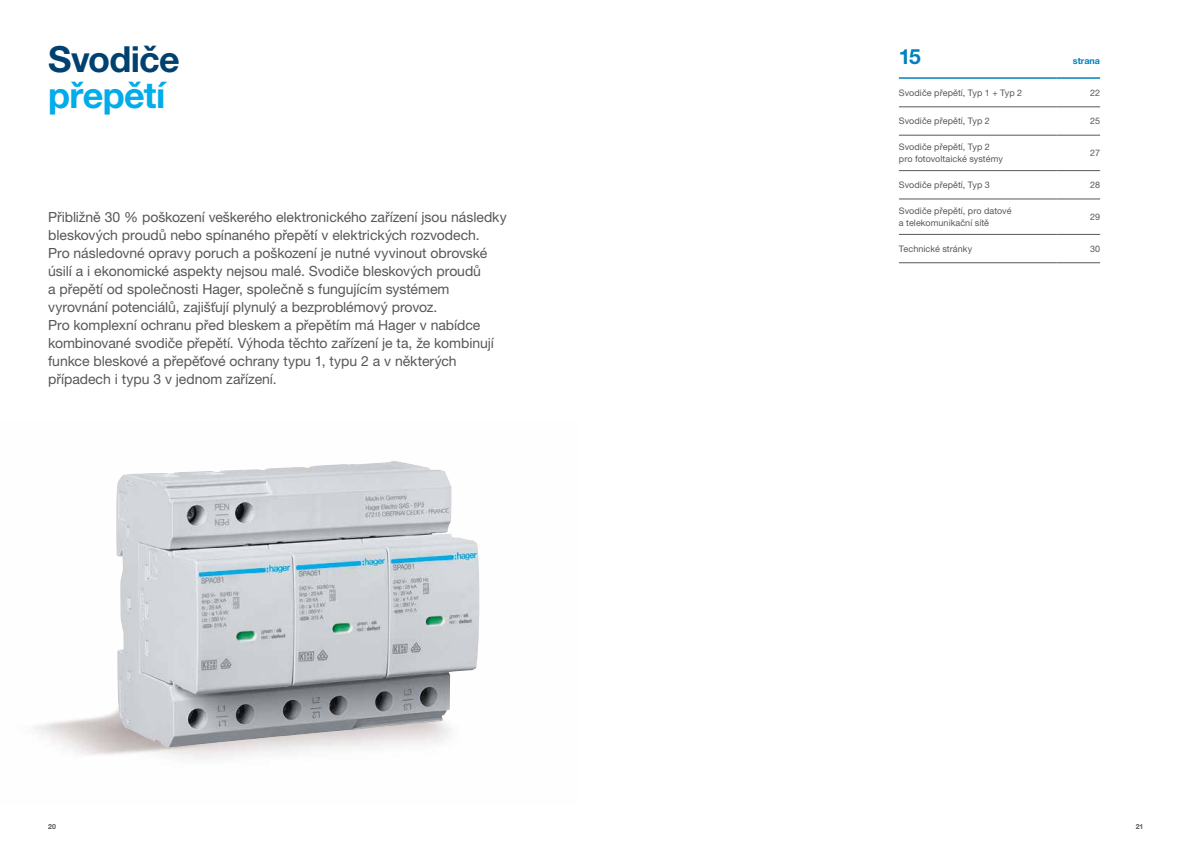
<style>
.page{position:relative;width:1191px;height:842px;background:#fff}
.page>*{position:absolute;margin:0;border:0;box-sizing:border-box;transform-origin:0 0}
.t1{font:700 36px "Helvetica Neue LTW1 G";letter-spacing:-.02em;color:#004170}
.t2{font:700 36px "Helvetica Neue LTW1 G";letter-spacing:-.02em;color:#00ace9}
.t3{font:700 21px "Helvetica Neue LTW1 G";color:#0081bf}
.t4{font:14px/18px "Helvetica Neue LTW1 G";letter-spacing:-.005em;color:#575756}
.t5{font:9px/12px "Helvetica Neue LTW1 G";letter-spacing:.01em;color:#575756}
.t6{font:700 9px "Helvetica Neue LTW1 G";color:#0081bf}
.t7{font:700 7px "Helvetica Neue LTW1 G";color:#575756}
</style>
<div class="page">
<img style="left:116px;top:461px;width:363px;height:287px">
<hr style="left:899px;top:107px;width:157px;height:1px;background:#575756">
<hr style="left:899px;top:135px;width:157px;height:1px;background:#575756">
<hr style="left:899px;top:170px;width:157px;height:1px;background:#575756">
<hr style="left:899px;top:199px;width:157px;height:1px;background:#575756">
<hr style="left:899px;top:234px;width:157px;height:1px;background:#575756">
<hr style="left:899px;top:263px;width:157px;height:1px;background:#575756">
<hr style="left:1056px;top:107px;width:44px;height:1px;background:#575756">
<hr style="left:1056px;top:135px;width:44px;height:1px;background:#575756">
<hr style="left:1056px;top:170px;width:44px;height:1px;background:#575756">
<hr style="left:1056px;top:199px;width:44px;height:1px;background:#575756">
<hr style="left:1056px;top:234px;width:44px;height:1px;background:#575756">
<hr style="left:1056px;top:263px;width:44px;height:1px;background:#575756">
<hr style="left:899px;top:77px;width:157px;height:2px;background:#0081bf">
<hr style="left:1056px;top:77px;width:44px;height:2px;background:#0081bf">
<h1 class="t1" style="left:48px;top:37px;width:133px">Svodiče</h1>
<h1 class="t2" style="left:48px;top:73px;width:119px">přepětí</h1>
<p class="t4" style="left:48px;top:208px;width:460px">Přibližně 30 % poškození veškerého elektronického zařízení jsou následky bleskových proudů nebo spínaného přepětí v elektrických rozvodech.<br>Pro následovné opravy poruch a poškození je nutné vyvinout obrovské úsilí a i ekonomické aspekty nejsou malé. Svodiče bleskových proudů<br>a přepětí od společnosti Hager, společně s fungujícím systémem vyrovnání potenciálů, zajišťují plynulý a bezproblémový provoz.<br>Pro komplexní ochranu před bleskem a přepětím má Hager v nabídce kombinované svodiče přepětí. Výhoda těchto zařízení je ta, že kombinují funkce bleskové a přepěťové ochrany typu 1, typu 2 a v některých případech i typu 3 v jednom zařízení.</p>
<h2 class="t3" style="left:899px;top:43px;width:24px">15</h2>
<p class="t6" style="left:1072px;top:55px;width:29px">strana</p>
<p class="t5" style="left:899px;top:87px;width:125px">Svodiče přepětí, Typ 1 + Typ 2</p>
<p class="t5" style="left:1090px;top:87px;width:12px">22</p>
<p class="t5" style="left:899px;top:115px;width:92px">Svodiče přepětí, Typ 2</p>
<p class="t5" style="left:1090px;top:115px;width:11px">25</p>
<p class="t5" style="left:899px;top:141px;width:105px">Svodiče přepětí, Typ 2 pro fotovoltaické systémy</p>
<p class="t5" style="left:1090px;top:147px;width:11px">27</p>
<p class="t5" style="left:899px;top:179px;width:92px">Svodiče přepětí, Typ 3</p>
<p class="t5" style="left:1090px;top:179px;width:11px">28</p>
<p class="t5" style="left:899px;top:205px;width:114px">Svodiče přepětí, pro datové a telekomunikační sítě</p>
<p class="t5" style="left:1090px;top:211px;width:12px">29</p>
<p class="t5" style="left:899px;top:242px;width:75px">Technické stránky</p>
<p class="t5" style="left:1090px;top:242px;width:12px">30</p>
<p class="t7" style="left:48px;top:822px;width:9px">20</p>
<p class="t7" style="left:1135px;top:822px;width:9px">21</p>
</div>
